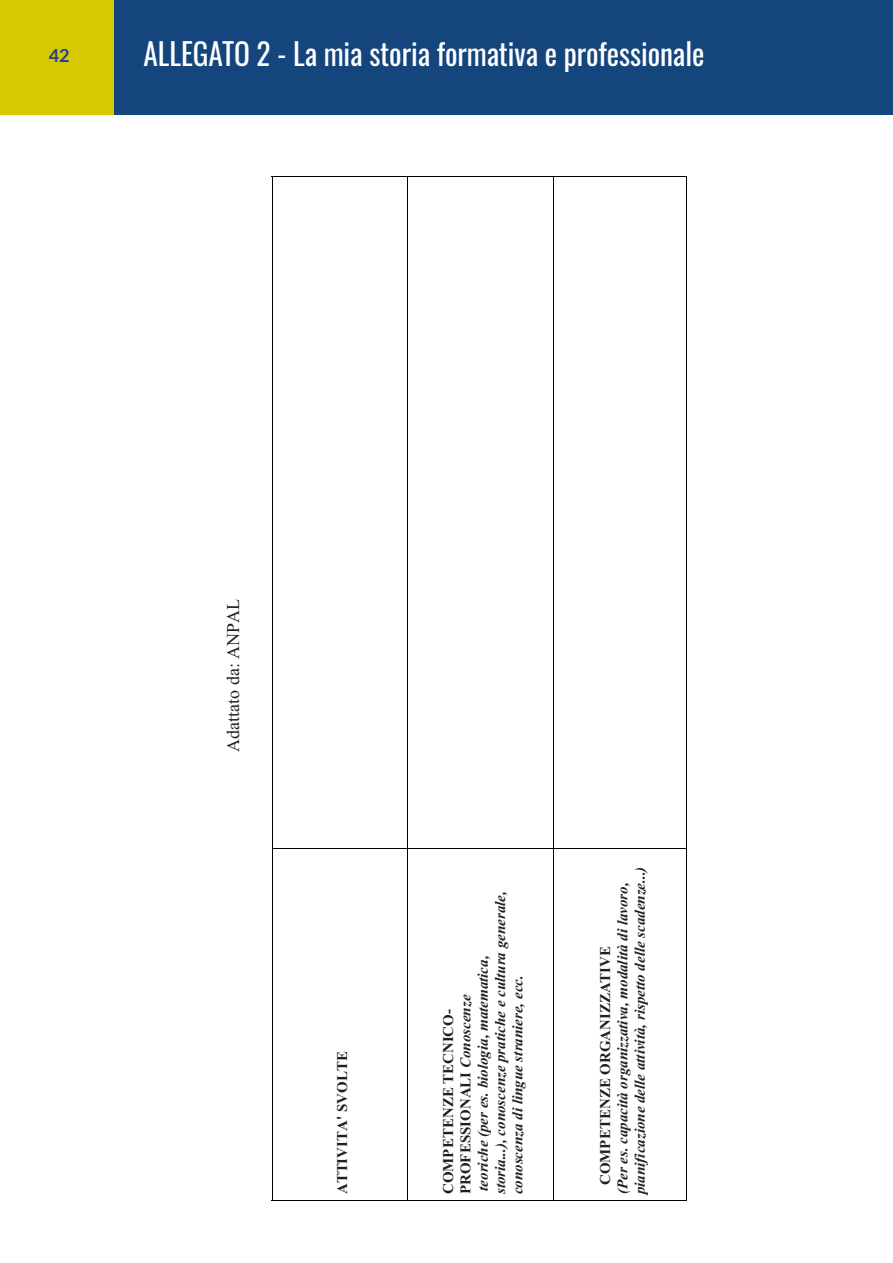
<style>
.page{position:relative;width:893px;height:1263px;background:#fff}
.page>*{position:absolute;margin:0;border:0;box-sizing:border-box;transform-origin:0 0}
.t1{font:30px "Oswald";letter-spacing:-.005em;color:#fff}
.t2{font:18px "Times New Roman";color:#231f20}
.t3{font:700 18px "Lato";color:#253f8e}
.t4{font:italic 700 15px/17.2px "Times New Roman";color:#231f20}
.t5{font:700 15px "Times New Roman";color:#231f20}
.s1{font-style:normal}
</style>
<div class="page">
<div style="left:0;top:0;width:115px;height:115px;background:#d6c801"></div>
<div style="left:115px;top:0;width:778px;height:115px;background:#15457d"></div>
<hr style="left:272px;top:848px;width:1px;height:352px;background:#000001">
<hr style="left:272px;top:177px;width:1px;height:671px;background:#000001">
<hr style="left:277px;top:1200px;width:130px;height:1px;background:#000001">
<hr style="left:277px;top:848px;width:130px;height:1px;background:#000001">
<hr style="left:277px;top:177px;width:130px;height:1px;background:#000001">
<hr style="left:407px;top:848px;width:1px;height:352px;background:#000001">
<hr style="left:407px;top:177px;width:1px;height:671px;background:#000001">
<hr style="left:412px;top:1200px;width:141px;height:1px;background:#000001">
<hr style="left:412px;top:848px;width:141px;height:1px;background:#000001">
<hr style="left:412px;top:177px;width:141px;height:1px;background:#000001">
<hr style="left:553px;top:848px;width:1px;height:352px;background:#000001">
<hr style="left:553px;top:177px;width:1px;height:671px;background:#000001">
<hr style="left:558px;top:1200px;width:128px;height:1px;background:#000001">
<hr style="left:686px;top:848px;width:1px;height:352px;background:#000001">
<hr style="left:558px;top:848px;width:128px;height:1px;background:#000001">
<hr style="left:686px;top:177px;width:1px;height:671px;background:#000001">
<hr style="left:558px;top:177px;width:128px;height:1px;background:#000001">
<p class="t3" style="left:49px;top:45px;width:22px">42</p>
<h1 class="t1" style="left:144px;top:27px;width:562px">ALLEGATO 2 - La mia storia formativa e professionale</h1>
<p class="t2" style="left:221px;top:751px;width:154px;rotate:-90deg">Adattato da: ANPAL</p>
<p class="t5" style="left:332px;top:1194px;width:144px;rotate:-90deg">ATTIVITA' SVOLTE</p>
<p class="t4" style="left:439px;top:1194px;width:305px;rotate:-90deg"><span class="s1">COMPETENZE TECNICO-PROFESSIONALI</span> Conoscenze<br>teoriche (per es. biologia, matematica,<br>storia...), conoscenze pratiche e cultura generale, conoscenza di lingue straniere, ecc.</p>
<p class="t4" style="left:613px;top:1194px;width:331px;rotate:-90deg">(Per es. capacità organizzativa, modalità di lavoro, pianificazione delle attività, rispetto delle scadenze...)</p>
<p class="t5" style="left:595px;top:1185px;width:241px;rotate:-90deg">COMPETENZE ORGANIZZATIVE</p>
</div>
